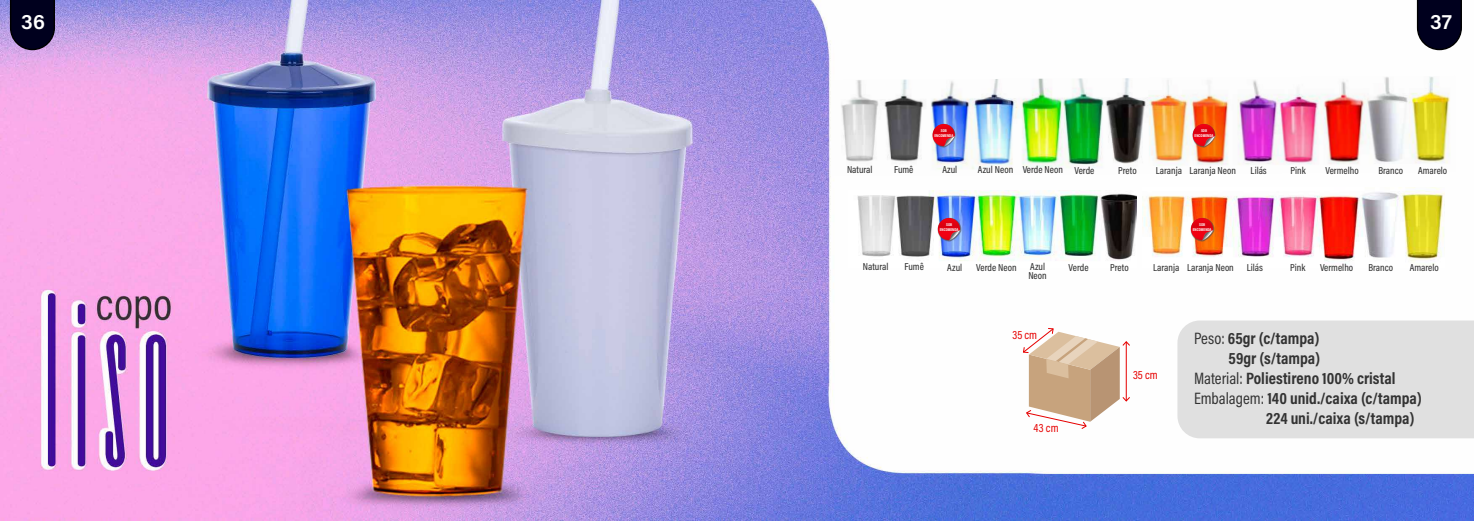
<style>
.page{position:relative;width:1474px;height:521px;background:#fff}
.page>*{position:absolute;margin:0;border:0;box-sizing:border-box;transform-origin:0 0}
.t1{font:21px "Acumin Variable Concept";color:#fff}
.t2{font:16.62px "Acumin Variable Concept";letter-spacing:-.07em;color:#333}
.t3{font:12.08px "Acumin Variable Concept";letter-spacing:-.095em;color:#e60000}
.t4{font:10.15px/9.3px "Acumin Variable Concept";letter-spacing:-.09em;color:#333}
.t5{font:4.11px/4.9px "Acumin Variable Concept";letter-spacing:-.205em;color:#fff;text-align:center}
</style>
<div class="page">
<img style="left:0;top:0;width:1473px;height:521px">
<img style="left:831px;top:78px;width:317px;height:98px">
<img style="left:1148px;top:76px;width:307px;height:98px">
<div style="left:1177px;top:320px;width:296px;height:118px;background:#e0e0e0"></div>
<svg style="left:1022px;top:327px;width:109px;height:103px"></svg>
<img style="left:930px;top:122px;width:27px;height:26px">
<img style="left:939px;top:132px;width:18px;height:16px">
<svg style="left:932px;top:124px;width:22px;height:22px"></svg>
<img style="left:1190px;top:122px;width:27px;height:26px">
<img style="left:1199px;top:132px;width:18px;height:16px">
<svg style="left:1192px;top:124px;width:22px;height:22px"></svg>
<img style="left:848px;top:191px;width:288px;height:77px">
<img style="left:1142px;top:187px;width:301px;height:81px">
<img style="left:935px;top:216px;width:27px;height:26px">
<img style="left:944px;top:226px;width:18px;height:16px">
<svg style="left:937px;top:218px;width:23px;height:22px"></svg>
<img style="left:1188px;top:216px;width:27px;height:26px">
<img style="left:1197px;top:226px;width:18px;height:16px">
<svg style="left:1190px;top:218px;width:23px;height:22px"></svg>
<svg style="left:10px;top:0;width:45px;height:50px;background:#130f2e"></svg>
<svg style="left:1416px;top:0;width:45px;height:50px;background:#1a1a33"></svg>
<h1 class="t1" style="left:21px;top:8px;width:24px">36</h1>
<h1 class="t1" style="left:1429px;top:8px;width:23px">37</h1>
<p class="t5" style="left:934px;top:128px;width:21px">SOB<br>ENCOMENDA</p>
<p class="t5" style="left:1194px;top:128px;width:21px">SOB<br>ENCOMENDA</p>
<p class="t4" style="left:847px;top:165px;width:27px">Natural</p>
<p class="t4" style="left:894px;top:165px;width:22px">Fumê</p>
<p class="t4" style="left:942px;top:165px;width:17px">Azul</p>
<p class="t4" style="left:977px;top:165px;width:119px">Azul Neon Verde Neon Verde</p>
<p class="t4" style="left:1118px;top:165px;width:21px">Preto</p>
<p class="t4" style="left:1155px;top:165px;width:83px">Laranja Laranja Neon</p>
<p class="t4" style="left:1250px;top:165px;width:18px">Lilás</p>
<p class="t4" style="left:1290px;top:165px;width:18px">Pink</p>
<p class="t4" style="left:1325px;top:165px;width:36px">Vermelho</p>
<p class="t4" style="left:1378px;top:165px;width:27px">Branco</p>
<p class="t4" style="left:1418px;top:165px;width:32px">Amarelo</p>
<p class="t5" style="left:939px;top:222px;width:21px">SOB<br>ENCOMENDA</p>
<p class="t5" style="left:1192px;top:222px;width:21px">SOB<br>ENCOMENDA</p>
<p class="t4" style="left:863px;top:261px;width:27px">Natural</p>
<p class="t4" style="left:904px;top:261px;width:22px">Fumê</p>
<p class="t4" style="left:947px;top:262px;width:17px">Azul</p>
<p class="t4" style="left:1028px;top:261px;width:21px">Azul<br>Neon</p>
<p class="t4" style="left:976px;top:262px;width:43px">Verde Neon</p>
<p class="t4" style="left:1068px;top:262px;width:22px">Verde</p>
<p class="t4" style="left:1110px;top:262px;width:21px">Preto</p>
<p class="t4" style="left:1152px;top:262px;width:112px">Laranja Laranja Neon Lilás</p>
<p class="t4" style="left:1290px;top:262px;width:18px">Pink</p>
<p class="t4" style="left:1319px;top:262px;width:36px">Vermelho</p>
<p class="t4" style="left:1368px;top:262px;width:27px">Branco</p>
<p class="t4" style="left:1409px;top:262px;width:32px">Amarelo</p>
<p class="t3" style="left:1012px;top:327px;width:28px">35 cm</p>
<p class="t3" style="left:1033px;top:419px;width:29px">43 cm</p>
<p class="t3" style="left:1133px;top:366px;width:28px">35 cm</p>
<h2 class="t2" style="left:1193px;top:327px;width:127px">Peso: 65gr (c/tampa)</h2>
<h2 class="t2" style="left:1228px;top:347px;width:93px">59gr (s/tampa)</h2>
<h2 class="t2" style="left:1193px;top:367px;width:203px">Material: Poliestireno 100% cristal</h2>
<h2 class="t2" style="left:1193px;top:387px;width:229px">Embalagem: 140 unid./caixa (c/tampa)</h2>
<h2 class="t2" style="left:1266px;top:407px;width:150px">224 uni./caixa (s/tampa)</h2>
</div>
